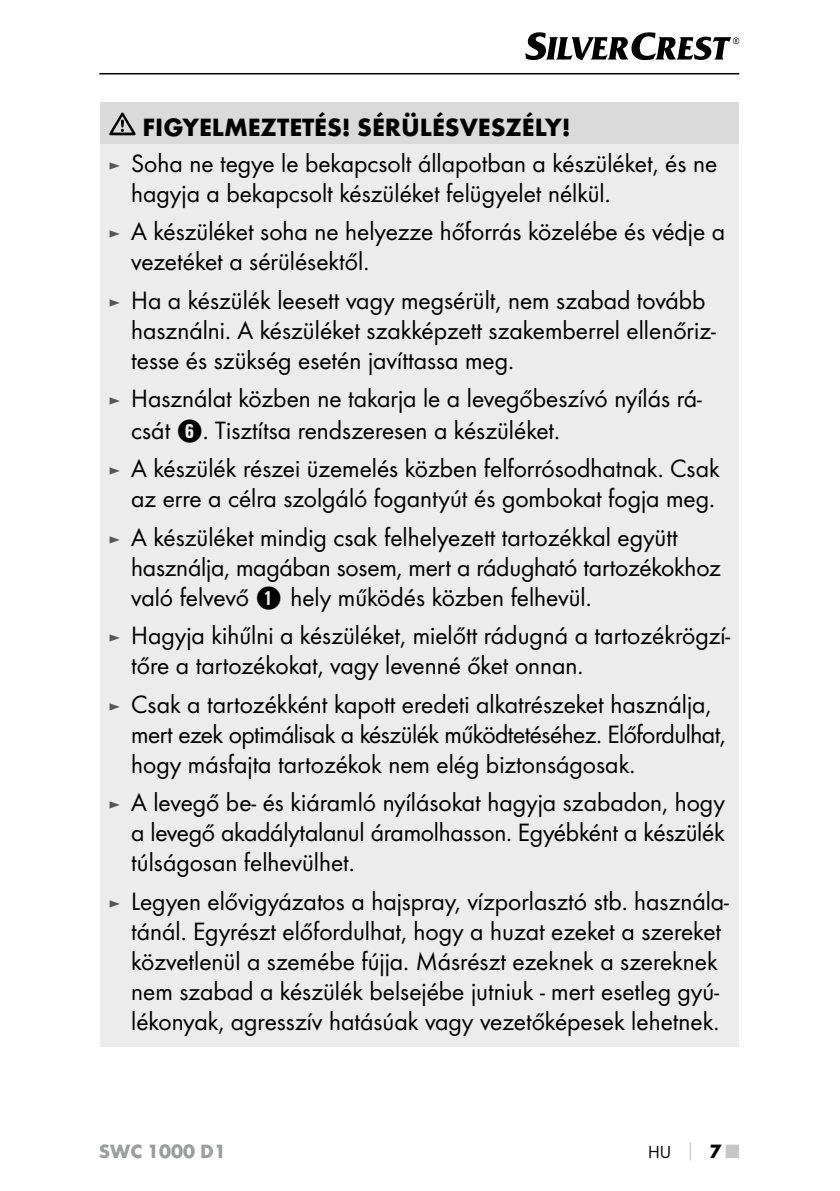
<style>
.page{position:relative;width:840px;height:1191px;background:#fff}
.page>*{position:absolute;margin:0;border:0;box-sizing:border-box;transform-origin:0 0}
.t1{font:26px/30px "Futura Boo";color:#000}
.t2{font:700 26px "Futura";color:#000}
.t3{font:700 20px "Futura";color:#9c9d9d}
.t4{font:18px "Futura Boo";color:#000}
.s1{font-size:18px;color:#565656}
.s2{font-family:"Hako PI Nummern"}
.s3{font-family:"Futura";font-weight:700;color:#c5c6c6}
.s4{font-family:"Futura";font-weight:700;font-size:20px}
.s5{font-family:"Futura";font-weight:700;font-size:20px;color:#c5c6c6}
</style>
<div class="page">
<hr style="left:99px;top:73px;width:639px;height:1px;background:#000">
<svg style="left:525px;top:32px;width:213px;height:28px"></svg>
<div style="left:100px;top:102px;width:638px;height:42px;background:#dadada"></div>
<div style="left:100px;top:144px;width:638px;height:902px;background:#ececed"></div>
<svg style="left:109px;top:113px;width:26px;height:22px"></svg>
<p class="t2" style="left:142px;top:111px;width:429px">FIGYELMEZTETÉS! SÉRÜLÉSVESZÉLY!</p>
<p class="t1" style="left:131px;top:148px;width:587px;text-indent:-23px"><span class="s1">►</span> Soha ne tegye le bekapcsolt állapotban a készüléket, és ne hagyja a bekapcsolt készüléket felügyelet nélkül.</p>
<p class="t1" style="left:131px;top:216px;width:595px;text-indent:-23px"><span class="s1">►</span> A készüléket soha ne helyezze hőforrás közelébe és védje a vezetéket a sérülésektől.</p>
<p class="t1" style="left:131px;top:285px;width:585px;text-indent:-23px"><span class="s1">►</span> Ha a készülék leesett vagy megsérült, nem szabad tovább használni. A készüléket szakképzett szakemberrel ellenőriz&shy;tesse és szükség esetén javíttassa meg.</p>
<p class="t1" style="left:131px;top:383px;width:572px;line-height:31.2px;text-indent:-23px"><span class="s1">►</span> Használat közben ne takarja le a levegőbeszívó nyílás rá&shy;csát <span class="s2">6</span>. Tisztítsa rendszeresen a készüléket.</p>
<p class="t1" style="left:108px;top:453px;width:612px;text-align:center"><span class="s1">►</span> A készülék részei üzemelés közben felforrósodhatnak. Csak az erre a célra szolgáló fogantyút és gombokat fogja meg.</p>
<p class="t1" style="left:131px;top:522px;width:591px;text-indent:-23px"><span class="s1">►</span> A készüléket mindig csak felhelyezett tartozékkal együtt használja, magában sosem, mert a rádugható tartozékokhoz való felvevő <span class="s2">1</span> hely működés közben felhevül.</p>
<p class="t1" style="left:131px;top:620px;width:600px;text-indent:-23px"><span class="s1">►</span> Hagyja kihűlni a készüléket, mielőtt rádugná a tartozékrögzí&shy;tőre a tartozékokat, vagy levenné őket onnan.</p>
<p class="t1" style="left:131px;top:689px;width:595px;text-indent:-23px"><span class="s1">►</span> Csak a tartozékként kapott eredeti alkatrészeket használja, mert ezek optimálisak a készülék működtetéséhez. Előfordulhat, hogy másfajta tartozékok nem elég biztonságosak.</p>
<p class="t1" style="left:131px;top:787px;width:595px;text-align:justify;text-indent:-23px"><span class="s1">►</span> A levegő be- és kiáramló nyílásokat hagyja szabadon, hogy a levegő akadálytalanul áramolhasson. Egyébként a készülék túlságosan felhevülhet.</p>
<p class="t1" style="left:108px;top:886px;width:621px;text-align:center"><span class="s1">►</span> Legyen elővigyázatos a hajspray, vízporlasztó stb. használa&shy;tánál. Egyrészt előfordulhat, hogy a huzat ezeket a szereket közvetlenül a szemébe fújja. Másrészt ezeknek a szereknek nem szabad a készülék belsejébe jutniuk - mert esetleg gyú&shy;lékonyak, agresszív hatásúak vagy vezetőképesek lehetnek.</p>
<p class="t3" style="left:99px;top:1139px;width:129px">SWC 1000 D1</p>
<p class="t4" style="left:647px;top:1141px;width:92px">HU <span class="s3">│</span> <span class="s4">7</span><span class="s5">■</span></p>
</div>
